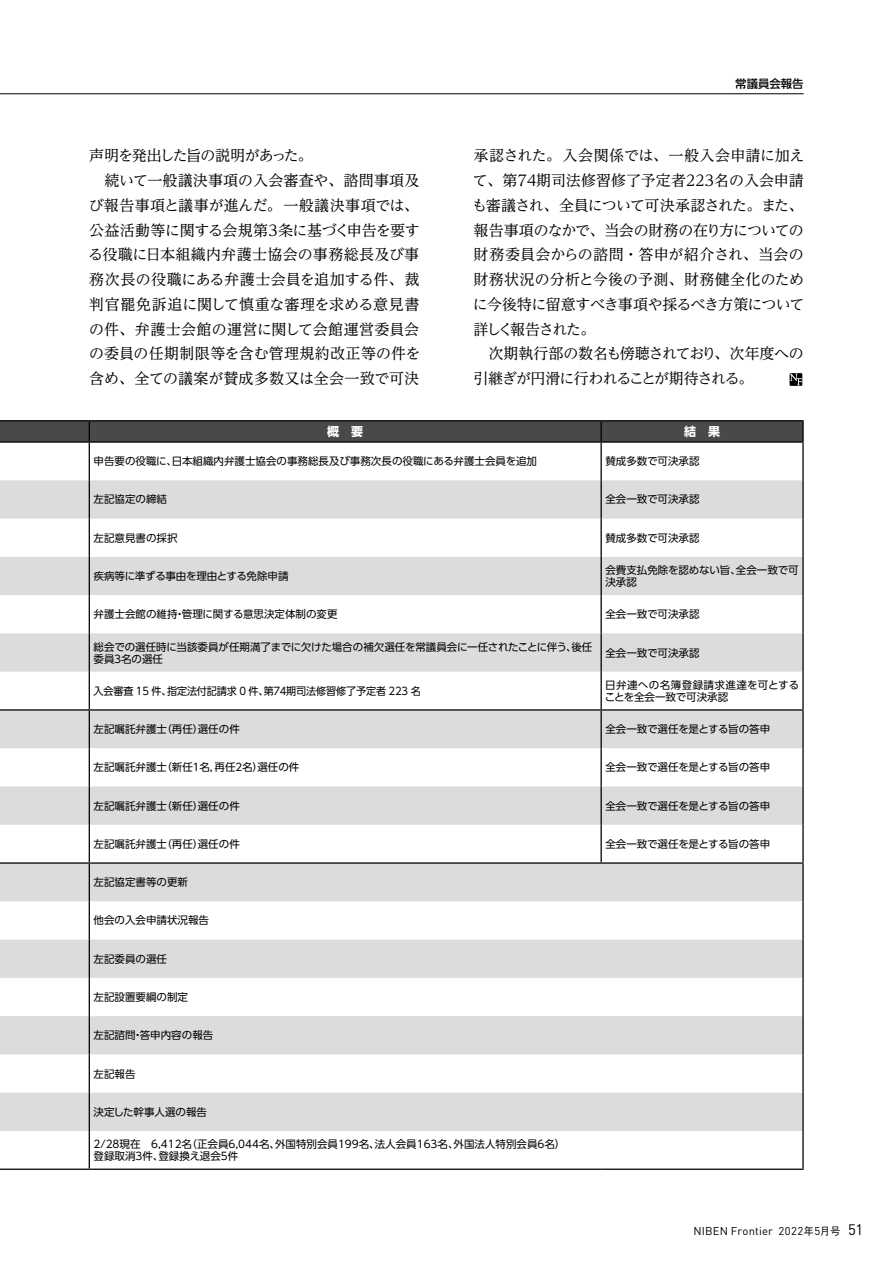
<style>
.page{position:relative;width:893px;height:1263px;background:#fff}
.page>*{position:absolute;margin:0;border:0;box-sizing:border-box;transform-origin:0 0}
.t1{font:15px/24.8px "UD Reimin Pr 6 N";letter-spacing:.01em;color:#000}
.t2{font:15px/24.8px "UD Reimin Pr 6 N";letter-spacing:-.01em;color:#000}
.t3{font:700 12px "UD Shin Go Pro";color:#fff}
.t4{font:500 11.4px "UD Shin Go Pr 6 N";color:#000}
.t5{font:11.25px "DIN";letter-spacing:.015em;color:#000}
.t6{font:10.5px/12px "UD Shin Go Pro";color:#000}
.t7{font:10.5px "UD Shin Go Pro";color:#000;scale:.96 1}
.t8{font:10.5px "UD Shin Go Pro";letter-spacing:-.025em;color:#000}
.s1{font-family:"Gothic BBB Pro";font-weight:500;font-size:10.5px}
.s2{font-size:15px}
</style>
<div class="page">
<div style="left:0;top:480px;width:802px;height:39px;background:#dcdcdc"></div>
<svg style="left:0;top:557px;width:802px;height:574px;fill:#dcdcdc"></svg>
<hr style="left:0;top:420px;width:89px;height:1px;background:#000">
<hr style="left:0;top:441px;width:89px;height:2px;background:#000">
<hr style="left:89px;top:441px;width:512px;height:2px;background:#000">
<hr style="left:601px;top:441px;width:203px;height:2px;background:#000">
<hr style="left:0;top:709px;width:89px;height:2px;background:#000">
<hr style="left:89px;top:709px;width:512px;height:2px;background:#000">
<hr style="left:601px;top:709px;width:203px;height:2px;background:#000">
<hr style="left:600px;top:443px;width:2px;height:37px;background:#000">
<hr style="left:600px;top:480px;width:2px;height:39px;background:#000">
<hr style="left:600px;top:519px;width:2px;height:38px;background:#000">
<hr style="left:600px;top:557px;width:2px;height:38px;background:#000">
<hr style="left:600px;top:595px;width:2px;height:38px;background:#000">
<hr style="left:600px;top:633px;width:2px;height:39px;background:#000">
<hr style="left:600px;top:672px;width:2px;height:37px;background:#000">
<hr style="left:600px;top:711px;width:2px;height:37px;background:#000">
<hr style="left:600px;top:748px;width:2px;height:38px;background:#000">
<hr style="left:600px;top:786px;width:2px;height:39px;background:#000">
<hr style="left:600px;top:825px;width:2px;height:37px;background:#000">
<hr style="left:89px;top:420px;width:512px;height:1px;background:#000">
<svg style="left:0;top:421px;width:803px;height:21px;background:#454545"></svg>
<hr style="left:601px;top:420px;width:203px;height:1px;background:#000">
<hr style="left:802px;top:421px;width:2px;height:20px;background:#000">
<hr style="left:89px;top:443px;width:1px;height:37px;background:#000">
<hr style="left:802px;top:443px;width:2px;height:37px;background:#000">
<hr style="left:89px;top:480px;width:1px;height:39px;background:#000">
<hr style="left:802px;top:480px;width:2px;height:39px;background:#000">
<hr style="left:89px;top:519px;width:1px;height:38px;background:#000">
<hr style="left:802px;top:519px;width:2px;height:38px;background:#000">
<hr style="left:89px;top:557px;width:1px;height:38px;background:#000">
<hr style="left:802px;top:557px;width:2px;height:38px;background:#000">
<hr style="left:89px;top:595px;width:1px;height:38px;background:#000">
<hr style="left:802px;top:595px;width:2px;height:38px;background:#000">
<hr style="left:89px;top:633px;width:1px;height:39px;background:#000">
<hr style="left:802px;top:633px;width:2px;height:39px;background:#000">
<hr style="left:89px;top:672px;width:1px;height:37px;background:#000">
<hr style="left:802px;top:672px;width:2px;height:37px;background:#000">
<hr style="left:89px;top:711px;width:1px;height:37px;background:#000">
<hr style="left:802px;top:711px;width:2px;height:37px;background:#000">
<hr style="left:89px;top:748px;width:1px;height:38px;background:#000">
<hr style="left:802px;top:748px;width:2px;height:38px;background:#000">
<hr style="left:89px;top:786px;width:1px;height:39px;background:#000">
<hr style="left:802px;top:786px;width:2px;height:39px;background:#000">
<hr style="left:89px;top:825px;width:1px;height:37px;background:#000">
<hr style="left:802px;top:825px;width:2px;height:37px;background:#000">
<hr style="left:89px;top:864px;width:1px;height:37px;background:#000">
<hr style="left:89px;top:901px;width:1px;height:38px;background:#000">
<hr style="left:89px;top:939px;width:1px;height:39px;background:#000">
<hr style="left:89px;top:978px;width:1px;height:38px;background:#000">
<hr style="left:89px;top:1016px;width:1px;height:38px;background:#000">
<hr style="left:89px;top:1054px;width:1px;height:39px;background:#000">
<hr style="left:89px;top:1093px;width:1px;height:38px;background:#000">
<hr style="left:89px;top:1131px;width:1px;height:37px;background:#000">
<hr style="left:0;top:862px;width:89px;height:2px;background:#000">
<hr style="left:89px;top:862px;width:512px;height:2px;background:#000">
<hr style="left:601px;top:862px;width:203px;height:2px;background:#000">
<hr style="left:802px;top:864px;width:2px;height:37px;background:#000">
<hr style="left:802px;top:901px;width:2px;height:38px;background:#000">
<hr style="left:802px;top:939px;width:2px;height:39px;background:#000">
<hr style="left:802px;top:978px;width:2px;height:38px;background:#000">
<hr style="left:802px;top:1016px;width:2px;height:38px;background:#000">
<hr style="left:802px;top:1054px;width:2px;height:39px;background:#000">
<hr style="left:802px;top:1093px;width:2px;height:38px;background:#000">
<hr style="left:802px;top:1131px;width:2px;height:37px;background:#000">
<hr style="left:0;top:1168px;width:89px;height:2px;background:#000">
<hr style="left:89px;top:1168px;width:512px;height:2px;background:#000">
<hr style="left:601px;top:1168px;width:203px;height:2px;background:#000">
<svg style="left:790px;top:373px;width:12px;height:13px"></svg>
<svg style="left:790px;top:374px;width:12px;height:11px"></svg>
<hr style="left:0;top:94px;width:804px;height:1px;background:#000">
<p class="t4" style="left:735px;top:74px;width:70px">常議員会報告</p>
<p class="t1" style="left:88px;top:143px;width:334px">声明を発出した旨の説明があった。<br>　続いて一般議決事項の入会審査や、諮問事項及び報告事項と議事が進んだ。一般議決事項では、公益活動等に関する会規第３条に基づく申告を要する役職に日本組織内弁護士協会の事務総長及び事務次長の役職にある弁護士会員を追加する件、裁判官罷免訴追に関して慎重な審理を求める意見書の件、弁護士会館の運営に関して会館運営委員会の委員の任期制限等を含む管理規約改正等の件を含め、全ての議案が賛成多数又は全会一致で可決</p>
<p class="t2" style="left:472px;top:143px;width:334px">承認された。入会関係では、一般入会申請に加えて、第７４期司法修習修了予定者２２３名の入会申請も審議され、全員について可決承認された。また、報告事項のなかで、当会の財務の在り方についての財務委員会からの諮問・答申が紹介され、当会の財務状況の分析と今後の予測、財務健全化のために今後特に留意すべき事項や採るべき方策について詳しく報告された。<br>　次期執行部の数名も傍聴されており、次年度への引継ぎが円滑に行われることが期待される。　</p>
<p class="t3" style="left:327px;top:422px;width:37px">概　要</p>
<p class="t3" style="left:684px;top:422px;width:37px">結　果</p>
<p class="t6" style="left:94px;top:455px;width:445px">申告要の役職に、日本組織内弁護士協会の事務総長及び事務次長の役職にある弁護士会員を追加</p>
<p class="t6" style="left:605px;top:455px;width:96px">賛成多数で可決承認</p>
<p class="t6" style="left:94px;top:493px;width:75px">左記協定の締結</p>
<p class="t6" style="left:605px;top:493px;width:96px">全会一致で可決承認</p>
<p class="t6" style="left:94px;top:531px;width:86px">左記意見書の採択</p>
<p class="t6" style="left:605px;top:531px;width:96px">賛成多数で可決承認</p>
<p class="t8" style="left:94px;top:567px;width:197px">疾病等に準ずる事由を理由とする免除申請</p>
<p class="t6" style="left:605px;top:564px;width:195px">会費支払免除を認めない旨、全会一致で可決承認</p>
<p class="t6" style="left:94px;top:608px;width:246px">弁護士会館の維持・管理に関する意思決定体制の変更</p>
<p class="t6" style="left:605px;top:608px;width:96px">全会一致で可決承認</p>
<p class="t6" style="left:94px;top:640px;width:500px">総会での選任時に当該委員が任期満了までに欠けた場合の補欠選任を常議員会に一任されたことに伴う、後任委員３名の選任</p>
<p class="t6" style="left:605px;top:646px;width:96px">全会一致で可決承認</p>
<p class="t7" style="left:94px;top:682px;width:342px">入会審査 15 件、指定法付記請求 0 件、第７４期司法修習修了予定者 223 名</p>
<p class="t6" style="left:605px;top:678px;width:196px">日弁連への名簿登録請求進達を可とすることを全会一致で可決承認</p>
<p class="t6" style="left:94px;top:723px;width:148px">左記嘱託弁護士（再任）選任の件</p>
<p class="t6" style="left:605px;top:723px;width:166px">全会一致で選任を是とする旨の答申</p>
<p class="t6" style="left:94px;top:761px;width:207px">左記嘱託弁護士（新任１名，再任２名）選任の件</p>
<p class="t6" style="left:605px;top:761px;width:166px">全会一致で選任を是とする旨の答申</p>
<p class="t6" style="left:94px;top:799px;width:148px">左記嘱託弁護士（新任）選任の件</p>
<p class="t6" style="left:605px;top:799px;width:166px">全会一致で選任を是とする旨の答申</p>
<p class="t6" style="left:94px;top:837px;width:148px">左記嘱託弁護士（再任）選任の件</p>
<p class="t6" style="left:605px;top:837px;width:166px">全会一致で選任を是とする旨の答申</p>
<p class="t6" style="left:94px;top:876px;width:96px">左記協定書等の更新</p>
<p class="t6" style="left:94px;top:914px;width:117px">他会の入会申請状況報告</p>
<p class="t6" style="left:94px;top:952px;width:75px">左記委員の選任</p>
<p class="t6" style="left:94px;top:991px;width:96px">左記設置要綱の制定</p>
<p class="t6" style="left:94px;top:1029px;width:121px">左記諮問・答申内容の報告</p>
<p class="t6" style="left:94px;top:1067px;width:44px">左記報告</p>
<p class="t6" style="left:94px;top:1105px;width:115px">決定した幹事人選の報告</p>
<p class="t6" style="left:94px;top:1138px;width:473px">2/28現在　6,412名（正会員6,044名、外国特別会員199名、法人会員163名、外国法人特別会員6名）登録取消3件、登録換え退会5件</p>
<p class="t5" style="left:693px;top:1224px;width:171px">NIBEN Frontier 2022<span class="s1">年</span>5<span class="s1">月号</span> <span class="s2">51</span></p>
</div>
